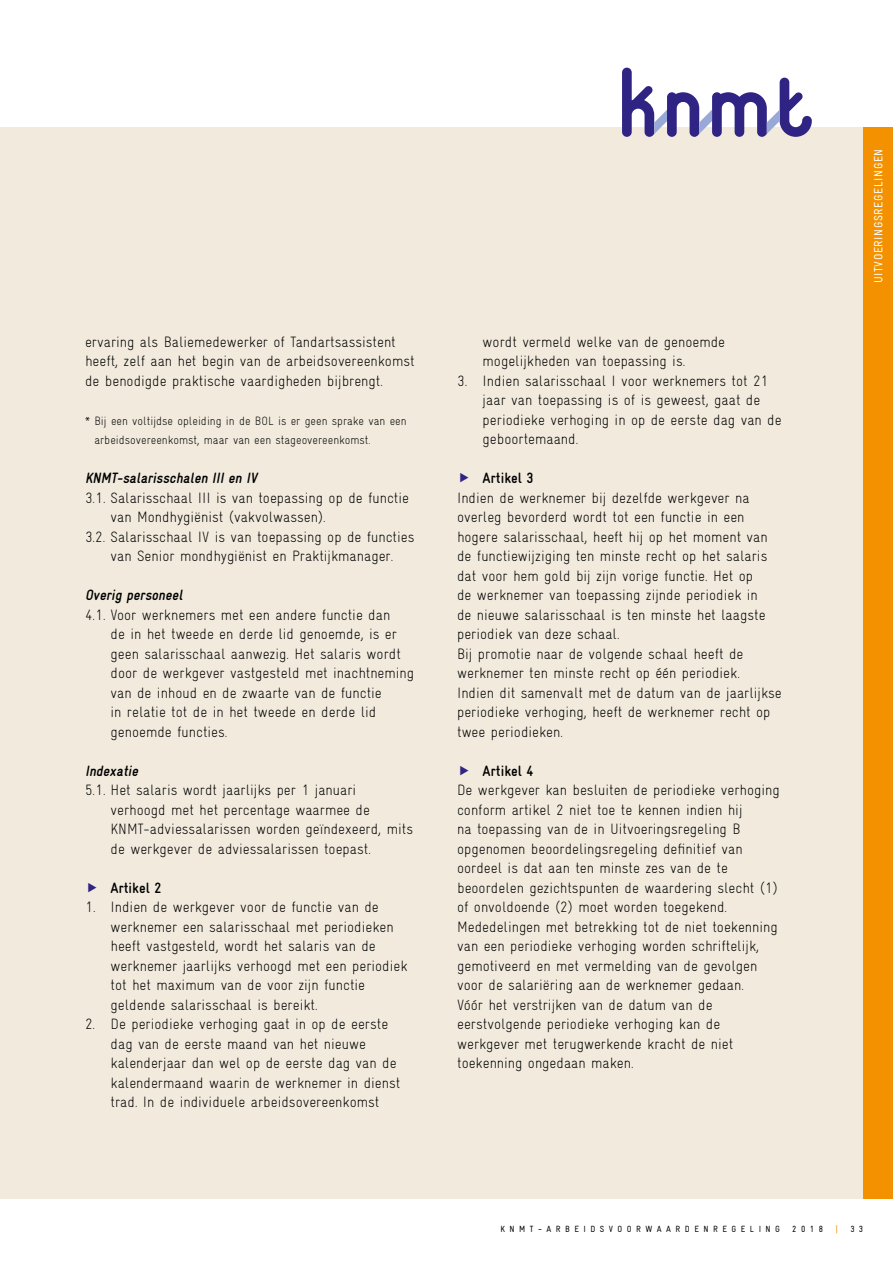
<style>
.page{position:relative;width:893px;height:1263px;background:#fff}
.page>*{position:absolute;margin:0;border:0;box-sizing:border-box;transform-origin:0 0}
.t1{font:15px/19.5px "Gravur Condensed Light CE";color:#000}
.t2{font:italic 15px "Gravur Condensed Bold CE";color:#000}
.t3{font:15px "Gravur Condensed Bold CE";color:#000}
.t4{font:12px/19.5px "Gravur Condensed Light CE";color:#000}
.t5{font:12px "Gravur Condensed Reg CE";letter-spacing:.05em;color:#fff}
.t6{font:9px "Gravur Condensed Reg CE";letter-spacing:.5em;color:#000}
.t7{font:9px "Gravur Condensed Reg CE";color:#f39100}
</style>
<div class="page">
<div style="left:0;top:128px;width:893px;height:1071px;background:#f1eadd"></div>
<svg style="left:622px;top:68px;width:190px;height:69px"></svg>
<div style="left:863px;top:128px;width:30px;height:1071px;background:#f39100"></div>
<p class="t1" style="left:85px;top:332px;width:331px">ervaring als Baliemedewerker of Tandartsassistent heeft, zelf aan het begin van de arbeidsovereenkomst de benodigde praktische vaardigheden bijbrengt.</p>
<p class="t4" style="left:94px;top:411px;width:314px;text-indent:-9px">* Bij een voltijdse opleiding in de BOL is er geen sprake van een arbeidsovereenkomst, maar van een stageovereenkomst.</p>
<p class="t2" style="left:85px;top:470px;width:177px">KNMT-salarisschalen III en IV</p>
<p class="t1" style="left:85px;top:488px;width:326px">3.1. Salarisschaal III is van toepassing op de functie</p>
<p class="t1" style="left:111px;top:507px;width:217px">van Mondhygiënist (vakvolwassen).</p>
<p class="t1" style="left:85px;top:527px;width:331px">3.2. Salarisschaal IV is van toepassing op de functies</p>
<p class="t1" style="left:111px;top:546px;width:284px">van Senior mondhygiënist en Praktijkmanager.</p>
<p class="t2" style="left:85px;top:587px;width:102px">Overig personeel</p>
<p class="t1" style="left:111px;top:605px;width:305px;text-indent:-26px">4.1. Voor werknemers met een andere functie dan<br>de in het tweede en derde lid genoemde, is er geen salarisschaal aanwezig. Het salaris wordt door de werkgever vastgesteld met inachtneming van de inhoud en de zwaarte van de functie<br>in relatie tot de in het tweede en derde lid genoemde functies.</p>
<p class="t2" style="left:85px;top:762px;width:57px">Indexatie</p>
<p class="t1" style="left:111px;top:780px;width:304px;text-indent:-26px">5.1. Het salaris wordt jaarlijks per 1 januari verhoogd met het percentage waarmee de KNMT-adviessalarissen worden geïndexeerd, mits de werkgever de adviessalarissen toepast.</p>
<p class="t3" style="left:111px;top:879px;width:52px">Artikel 2</p>
<p class="t1" style="left:111px;top:897px;width:299px;text-indent:-26px">1. Indien de werkgever voor de functie van de werknemer een salarisschaal met periodieken heeft vastgesteld, wordt het salaris van de werknemer jaarlijks verhoogd met een periodiek tot het maximum van de voor zijn functie geldende salarisschaal is bereikt.</p>
<p class="t1" style="left:111px;top:1014px;width:291px;text-indent:-26px">2. De periodieke verhoging gaat in op de eerste dag van de eerste maand van het nieuwe kalenderjaar dan wel op de eerste dag van de kalendermaand waarin de werknemer in dienst trad. In de individuele arbeidsovereenkomst</p>
<p class="t1" style="left:483px;top:332px;width:244px">wordt vermeld welke van de genoemde mogelijkheden van toepassing is.</p>
<p class="t1" style="left:483px;top:371px;width:301px;text-indent:-26px">3. Indien salarisschaal I voor werknemers tot 21 jaar van toepassing is of is geweest, gaat de periodieke verhoging in op de eerste dag van de geboortemaand.</p>
<p class="t3" style="left:483px;top:470px;width:52px">Artikel 3</p>
<p class="t1" style="left:457px;top:488px;width:326px">Indien de werknemer bij dezelfde werkgever na overleg bevorderd wordt tot een functie in een hogere salarisschaal, heeft hij op het moment van de functiewijziging ten minste recht op het salaris dat voor hem gold bij zijn vorige functie. Het op<br>de werknemer van toepassing zijnde periodiek in<br>de nieuwe salarisschaal is ten minste het laagste periodiek van deze schaal.<br>Bij promotie naar de volgende schaal heeft de werknemer ten minste recht op één periodiek.<br>Indien dit samenvalt met de datum van de jaarlijkse periodieke verhoging, heeft de werknemer recht op twee periodieken.</p>
<p class="t3" style="left:483px;top:762px;width:52px">Artikel 4</p>
<p class="t1" style="left:457px;top:780px;width:324px">De werkgever kan besluiten de periodieke verhoging conform artikel 2 niet toe te kennen indien hij<br>na toepassing van de in Uitvoeringsregeling B opgenomen beoordelingsregeling definitief van oordeel is dat aan ten minste zes van de te beoordelen gezichtspunten de waardering slecht (1) of onvoldoende (2) moet worden toegekend.<br>Mededelingen met betrekking tot de niet toekenning van een periodieke verhoging worden schriftelijk, gemotiveerd en met vermelding van de gevolgen voor de salariëring aan de werknemer gedaan.<br>Vóór het verstrijken van de datum van de eerstvolgende periodieke verhoging kan de werkgever met terugwerkende kracht de niet toekenning ongedaan maken.</p>
<p class="t5" style="left:872px;top:283px;width:136px;rotate:-90deg">UITVOERINGSREGELINGEN</p>
<p class="t6" style="left:500px;top:1223px;width:281px">KNMT-ARBEIDSVOORWAARDENREGELING</p>
<p class="t6" style="left:792px;top:1223px;width:32px">2018</p>
<p class="t7" style="left:835px;top:1223px;width:5px">|</p>
<p class="t6" style="left:850px;top:1223px;width:14px">3 3</p>
</div>
